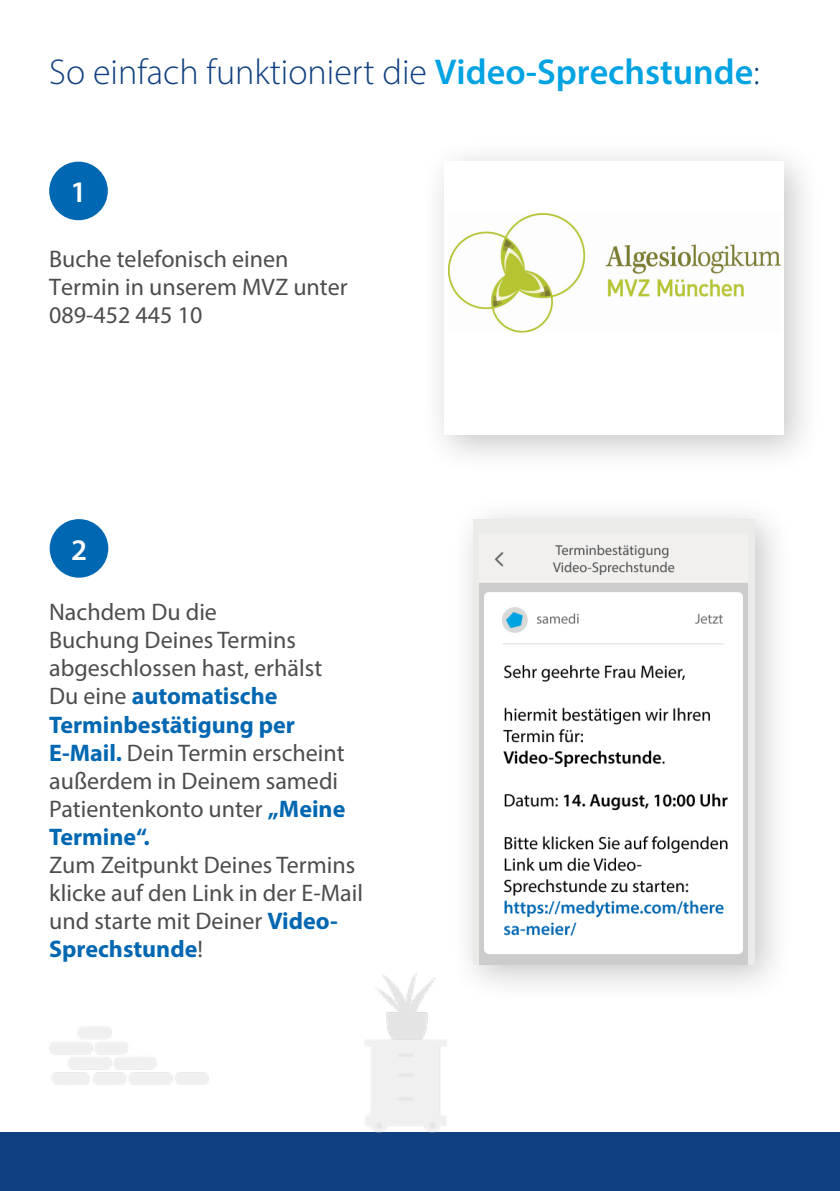
<style>
.page{position:relative;width:840px;height:1191px;background:#fff}
.page>*{position:absolute;margin:0;border:0;box-sizing:border-box;transform-origin:0 0}
.t1{font:300 36px "Myriad Pro";color:#104080}
.t2{font:600 30px "Myriad Pro";color:#fff}
.t3{font:24px/28px "Myriad Pro";color:#4d4d4d}
.s1{font-weight:600;color:#00a3e2}
.s2{font-weight:700;color:#0067b2}
</style>
<div class="page">
<div style="left:0;top:1132px;width:839px;height:59px;background:#104080"></div>
<div style="left:49px;top:162px;width:59px;height:58px;background:#0067b2;border-radius:50%"></div>
<div style="left:449px;top:495px;width:344px;height:508px;background:#231f20;opacity:.25"></div>
<div style="left:472px;top:519px;width:282px;height:445px;background:#ebebea"></div>
<img style="left:479px;top:544px;width:267px;height:420px">
<div style="left:420px;top:138px;width:402px;height:337px;background:#231f20;opacity:.25"></div>
<div style="left:444px;top:162px;width:338px;height:273px;background:#fff"></div>
<div style="left:50px;top:519px;width:58px;height:58px;background:#0067b2;border-radius:50%"></div>
<img style="left:377px;top:973px;width:58px;height:66px">
<img style="left:448px;top:213px;width:332px;height:119px">
<h1 class="t1" style="left:49px;top:51px;width:711px">So einfach funktioniert die <span class="s1">Video-Sprechstunde</span>:</h1>
<p class="t2" style="left:70px;top:173px;width:18px">1</p>
<p class="t3" style="left:49px;top:244px;width:300px">Buche telefonisch einen<br>Termin in unserem MVZ unter<br>089-452 445 10</p>
<p class="t2" style="left:71px;top:531px;width:18px">2</p>
<p class="t3" style="left:49px;top:598px;width:297px">Nachdem Du die<br>Buchung Deines Termins abgeschlossen hast, erhälst<br>Du eine <span class="s2">automatische<br>Terminbestätigung per<br>E-Mail.</span> Dein Termin erscheint außerdem in Deinem samedi<br>Patientenkonto unter <span class="s2">„Meine<br>Termine“.</span></p>
<p class="t3" style="left:49px;top:850px;width:315px">Zum Zeitpunkt Deines Termins klicke auf den Link in der E-Mail und starte mit Deiner <span class="s2">Video-<br>Sprechstunde</span>!</p>
</div>
